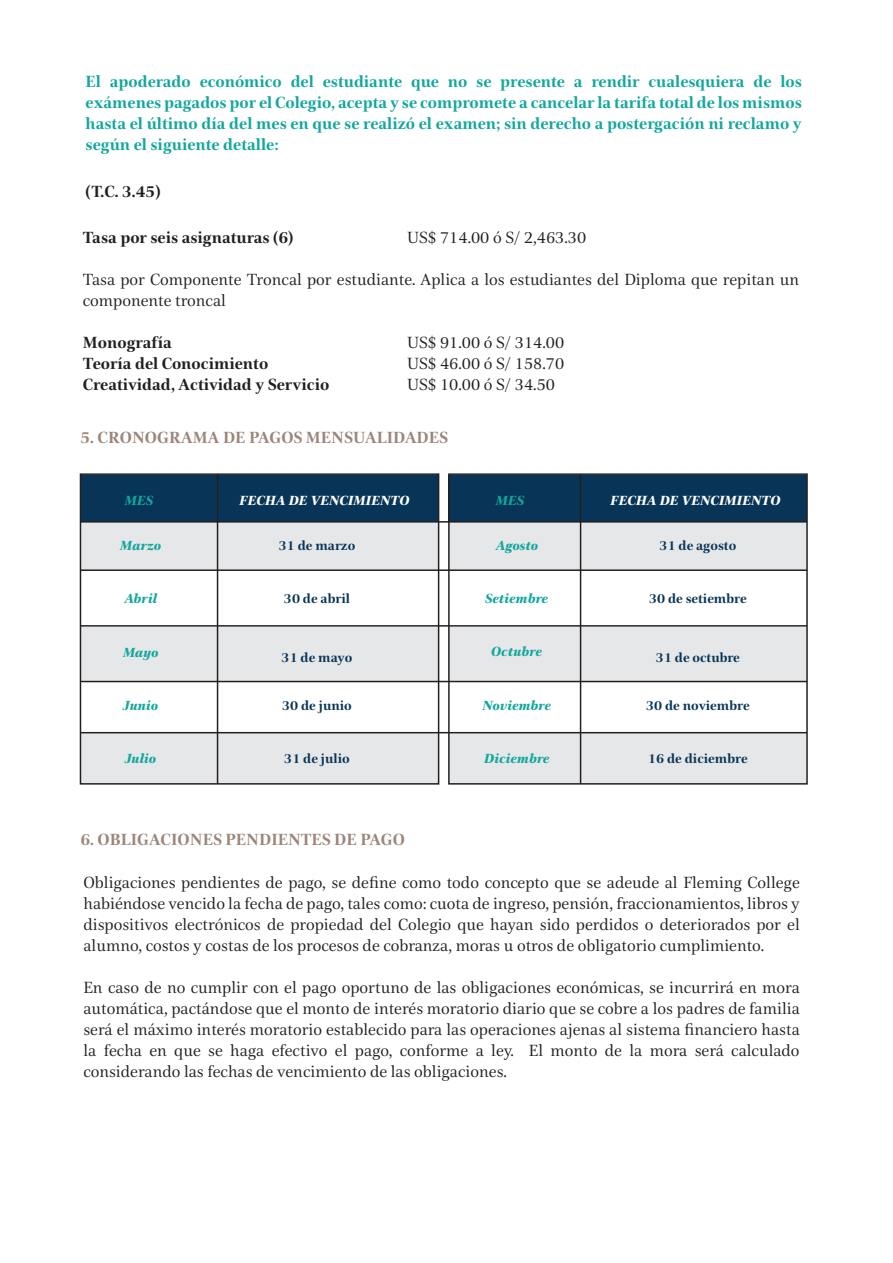
<style>
.page{position:relative;width:893px;height:1263px;background:#fff}
.page>*{position:absolute;margin:0;border:0;box-sizing:border-box;transform-origin:0 0}
.t1{font:16.5px/21px "Civita";color:#231f20;text-align:justify}
.t2{font:700 16.5px/21px "Civita";color:#12a79d;text-align:justify}
.t3{font:700 16.5px "Civita";color:#231f20}
.t4{font:700 16.5px "Civita";color:#9b8679}
.t5{font:700 13.5px "Civita";color:#083557}
.t6{font:italic 800 13.5px "Civita";color:#12a79d}
.t7{font:italic 800 13.5px "Civita";color:#fff}
</style>
<div class="page">
<div style="left:80px;top:522px;width:359px;height:48px;background:#e6e7e9"></div>
<div style="left:80px;top:627px;width:359px;height:54px;background:#e6e7e9"></div>
<div style="left:80px;top:733px;width:359px;height:51px;background:#e6e7e9"></div>
<div style="left:449px;top:522px;width:358px;height:48px;background:#e6e7e9"></div>
<div style="left:449px;top:627px;width:358px;height:54px;background:#e6e7e9"></div>
<div style="left:449px;top:733px;width:358px;height:51px;background:#e6e7e9"></div>
<div style="left:80px;top:475px;width:359px;height:47px;background:#083557"></div>
<div style="left:449px;top:475px;width:358px;height:47px;background:#083557"></div>
<hr style="left:217px;top:474px;width:1px;height:310px;background:#231f20">
<hr style="left:580px;top:474px;width:1px;height:310px;background:#231f20">
<div style="left:80px;top:473px;width:359px;height:312px;border:2px solid #231f20"></div>
<div style="left:448px;top:473px;width:360px;height:312px;border:2px solid #231f20"></div>
<hr style="left:80px;top:521px;width:727px;height:2px;background:#231f20">
<hr style="left:80px;top:569px;width:727px;height:2px;background:#231f20">
<hr style="left:80px;top:625px;width:727px;height:2px;background:#231f20">
<hr style="left:80px;top:681px;width:727px;height:1px;background:#231f20">
<hr style="left:80px;top:732px;width:727px;height:1px;background:#231f20">
<p class="t2" style="left:86px;top:71px;width:718px">El apoderado económico del estudiante que no se presente a rendir cualesquiera de los exámenes pagados por el Colegio, acepta y se compromete a cancelar la tarifa total de los mismos hasta el último día del mes en que se realizó el examen; sin derecho a postergación ni reclamo y según el siguiente detalle:</p>
<p class="t3" style="left:86px;top:181px;width:76px">(T.C. 3.45)</p>
<p class="t3" style="left:83px;top:227px;width:212px">Tasa por seis asignaturas (6)</p>
<p class="t1" style="left:407px;top:227px;width:181px">US$ 714.00 ó S/ 2,463.30</p>
<p class="t1" style="left:83px;top:269px;width:718px">Tasa por Componente Troncal por estudiante. Aplica a los estudiantes del Diploma que repitan un componente troncal</p>
<p class="t3" style="left:83px;top:332px;width:90px">Monografía</p>
<p class="t1" style="left:407px;top:332px;width:159px">US$ 91.00 ó S/ 314.00</p>
<p class="t3" style="left:83px;top:353px;width:187px">Teoría del Conocimiento</p>
<p class="t1" style="left:407px;top:353px;width:159px">US$ 46.00 ó S/ 158.70</p>
<p class="t3" style="left:83px;top:374px;width:248px">Creatividad, Actividad y Servicio</p>
<p class="t1" style="left:407px;top:374px;width:150px">US$ 10.00 ó S/ 34.50</p>
<p class="t4" style="left:80px;top:426px;width:369px">5. CRONOGRAMA DE PAGOS MENSUALIDADES</p>
<p class="t6" style="left:125px;top:492px;width:30px">MES</p>
<p class="t7" style="left:240px;top:492px;width:171px">FECHA DE VENCIMIENTO</p>
<p class="t6" style="left:496px;top:492px;width:30px">MES</p>
<p class="t7" style="left:611px;top:492px;width:171px">FECHA DE VENCIMIENTO</p>
<p class="t5" style="left:279px;top:536px;width:78px">31 de marzo</p>
<p class="t5" style="left:660px;top:536px;width:78px">31 de agosto</p>
<p class="t6" style="left:120px;top:536px;width:43px">Marzo</p>
<p class="t6" style="left:496px;top:536px;width:44px">Agosto</p>
<p class="t6" style="left:124px;top:590px;width:34px">Abril</p>
<p class="t5" style="left:284px;top:589px;width:68px">30 de abril</p>
<p class="t6" style="left:485px;top:590px;width:65px">Setiembre</p>
<p class="t5" style="left:649px;top:589px;width:99px">30 de setiembre</p>
<p class="t6" style="left:123px;top:643px;width:37px">Mayo</p>
<p class="t6" style="left:123px;top:696px;width:37px">Junio</p>
<p class="t5" style="left:282px;top:648px;width:72px">31 de mayo</p>
<p class="t5" style="left:282px;top:696px;width:71px">30 de junio</p>
<p class="t6" style="left:491px;top:643px;width:52px">Octubre</p>
<p class="t6" style="left:483px;top:696px;width:70px">Noviembre</p>
<p class="t5" style="left:656px;top:648px;width:86px">31 de octubre</p>
<p class="t5" style="left:646px;top:696px;width:105px">30 de noviembre</p>
<p class="t6" style="left:125px;top:750px;width:33px">Julio</p>
<p class="t5" style="left:284px;top:750px;width:67px">31 de julio</p>
<p class="t6" style="left:484px;top:750px;width:67px">Diciembre</p>
<p class="t5" style="left:648px;top:750px;width:101px">16 de diciembre</p>
<p class="t4" style="left:80px;top:828px;width:326px">6. OBLIGACIONES PENDIENTES DE PAGO</p>
<p class="t1" style="left:83px;top:872px;width:718px">Obligaciones pendientes de pago, se define como todo concepto que se adeude al Fleming College habiéndose vencido la fecha de pago, tales como: cuota de ingreso, pensión, fraccionamientos, libros y dispositivos electrónicos de propiedad del Colegio que hayan sido perdidos o deteriorados por el alumno, costos y costas de los procesos de cobranza, moras u otros de obligatorio cumplimiento.</p>
<p class="t1" style="left:83px;top:977px;width:718px">En caso de no cumplir con el pago oportuno de las obligaciones económicas, se incurrirá en mora automática, pactándose que el monto de interés moratorio diario que se cobre a los padres de familia será el máximo interés moratorio establecido para las operaciones ajenas al sistema financiero hasta la fecha en que se haga efectivo el pago, conforme a ley. El monto de la mora será calculado considerando las fechas de vencimiento de las obligaciones.</p>
</div>
